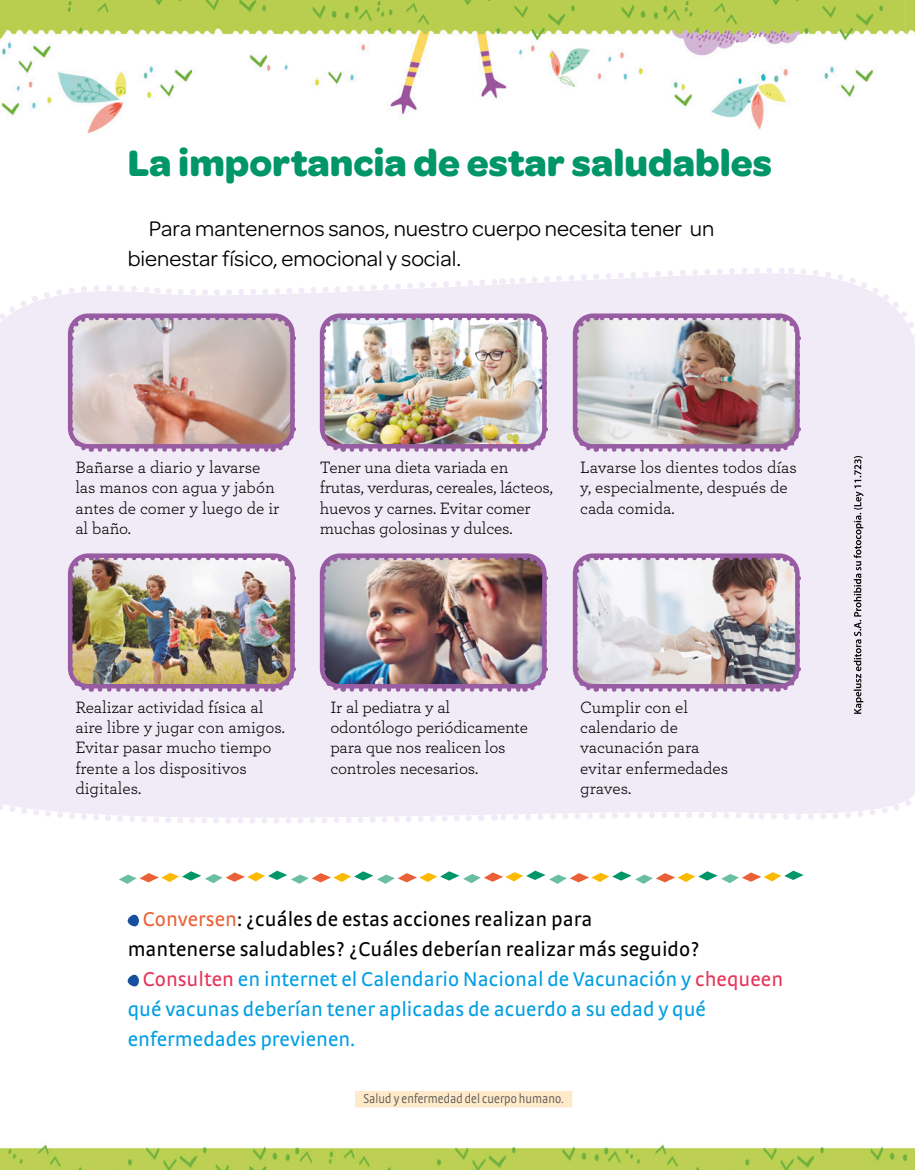
<style>
.page{position:relative;width:915px;height:1170px;background:#fff}
.page>*{position:absolute;margin:0;border:0;box-sizing:border-box;transform-origin:0 0}
.desarrollo_tit-Cn_Mi{font:700 39px "Omnes";color:#009667}
.desarrollo_txtCentra{font:22.5px/30px "Omnes";color:#000}
.act_consigna-tic_Min{font:21px/30px "Strada OT";color:#009ee3}
.act_consigna_Min{font:21px/30px "Strada OT";color:#000}
.epi_txt_Min_ch{font:17.25px/20.2px "Archer";letter-spacing:-.01em;color:#000}
.Contenidos_curricula{font:300 condensed 13.5px "Strada OT";color:#565655}
.s1{color:#eb6137}
.s2{color:#e73358}
</style>
<div class="page">
<img style="left:0;top:1144px;width:914px;height:25px">
<img style="left:0;top:0;width:914px;height:135px">
<svg style="left:127px;top:914px;width:12px;height:12px"></svg>
<svg style="left:127px;top:974px;width:12px;height:12px"></svg>
<svg style="left:119px;top:870px;width:684px;height:13px"></svg>
<img style="left:0;top:268px;width:915px;height:556px">
<div style="left:355px;top:1090px;width:217px;height:17px;background:#fee9c9"></div>
<p class="desarrollo_tit-Cn_Mi" style="left:128px;top:134px;width:645px">La importancia de estar saludables</p>
<p class="desarrollo_txtCentra" style="left:128px;top:212px;width:588px;text-indent:21px">Para mantenernos sanos, nuestro cuerpo necesita tener un bienestar físico, emocional y social.</p>
<p class="epi_txt_Min_ch" style="left:75px;top:456px;width:205px">Bañarse a diario y lavarse las manos con agua y jabón antes de comer y luego de ir al baño.</p>
<p class="epi_txt_Min_ch" style="left:320px;top:456px;width:234px">Tener una dieta variada en frutas, verduras, cereales, lácteos, huevos y carnes. Evitar comer muchas golosinas y dulces.</p>
<p class="epi_txt_Min_ch" style="left:580px;top:456px;width:218px">Lavarse los dientes todos días y, especialmente, después de cada comida.</p>
<p class="epi_txt_Min_ch" style="left:75px;top:696px;width:211px">Realizar actividad física al aire libre y jugar con amigos.<br>Evitar pasar mucho tiempo frente a los dispositivos digitales.</p>
<p class="epi_txt_Min_ch" style="left:330px;top:696px;width:199px">Ir al pediatra y al odontólogo periódicamente para que nos realicen los controles necesarios.</p>
<p class="epi_txt_Min_ch" style="left:580px;top:696px;width:149px">Cumplir con el calendario de vacunación para evitar enfermedades graves.</p>
<p class="act_consigna_Min" style="left:128px;top:904px;width:573px;text-indent:15px"><span class="s1">Conversen</span>: ¿cuáles de estas acciones realizan para mantenerse saludables? ¿Cuáles deberían realizar más seguido?</p>
<p class="act_consigna-tic_Min" style="left:128px;top:964px;width:657px;text-indent:15px"><span class="s2">Consulten</span> en internet el Calendario Nacional de Vacunación y <span class="s2">chequeen </span>qué vacunas deberían tener aplicadas de acuerdo a su edad y qué enfermedades previenen.</p>
<p class="Contenidos_curricula" style="left:363px;top:1091px;width:202px">Salud y enfermedad del cuerpo humano.</p>
</div>
